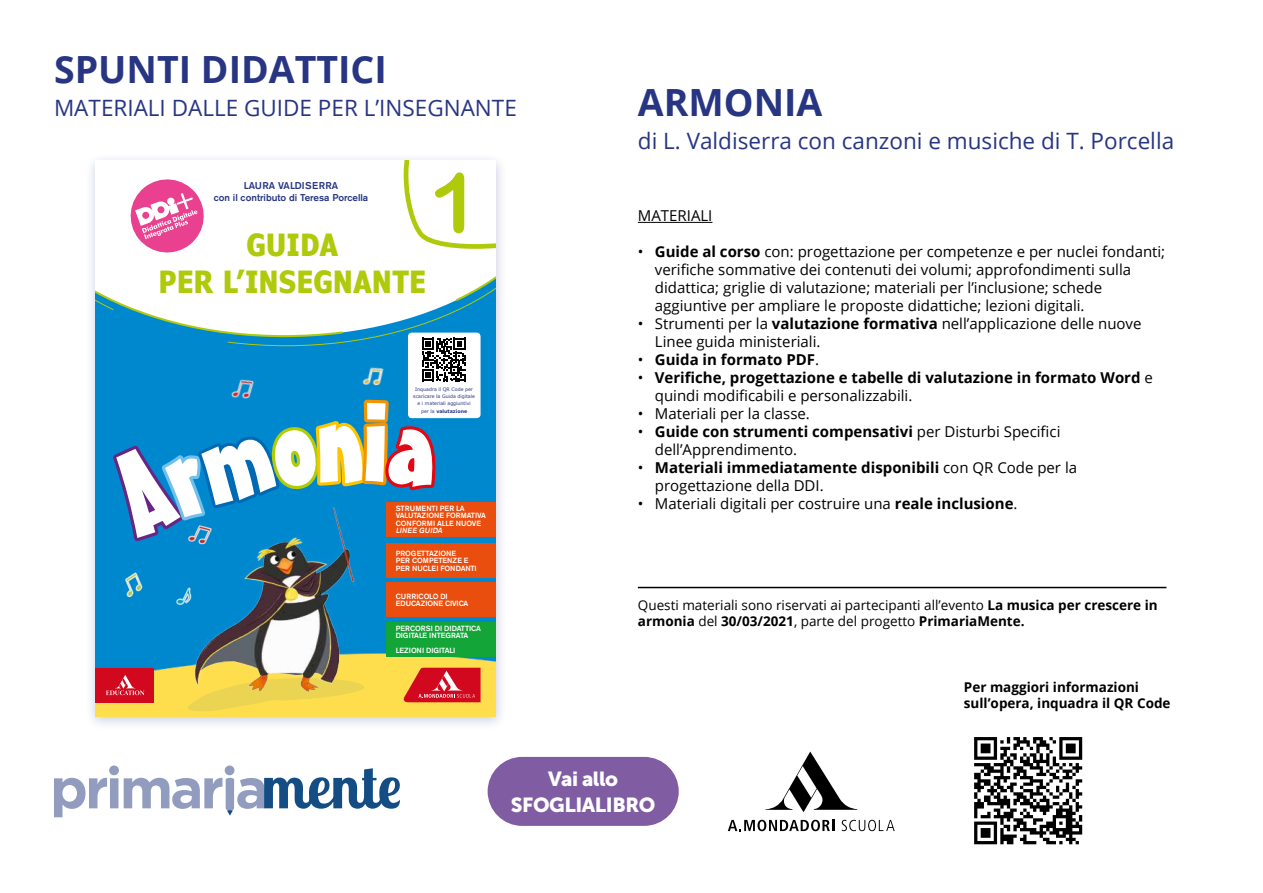
<style>
.page{position:relative;width:1263px;height:893px;background:#fff}
.page>*{position:absolute;margin:0;border:0;box-sizing:border-box;transform-origin:0 0}
.t1{font:700 83.1px "Arial Rounded MT Pro";color:#afca0b}
.t2{font:700 37.5px "Open Sans";color:#273583}
.t3{font:700 condensed 30.45px "Verdana Pro";letter-spacing:.02em;color:#afca0b}
.t4{font:22.5px "Open Sans";color:#273583}
.t5{font:20.25px/25.5px "Museo Sans 900";letter-spacing:-.02em;color:#fff;text-align:center}
.t6{font:15px/18px "Open Sans";color:#000}
.t7{font:700 15px/18px "Open Sans";color:#000}
.t8{font:13.5px/16.2px "Open Sans";color:#000}
.t9{font:700 13.5px/16.2px "Open Sans";color:#000}
.t10{font:500 9.9px/12.3px "Akzidenz Grotesk BE";color:#283583;text-align:center}
.t11{font:500 7.5px/7.5px "Akzidenz Grotesk BE";letter-spacing:-.015em;color:#fff}
.t12{font:500 7.5px/7.5px "Akzidenz Grotesk BE";letter-spacing:.005em;color:#fff}
.t13{font:italic 500 7.5px "Akzidenz Grotesk BE";color:#fff}
.t14{font:4.8px/7.5px "Verdana";color:#283583;text-align:center}
.s1{font-weight:700}
.s2{font-weight:400}
</style>
<div class="page">
<div style="left:85px;top:153px;width:422px;height:578px;background:#273583;opacity:.25"></div>
<div style="left:95px;top:160px;width:401px;height:556px;background:#0088cf"></div>
<img style="left:231px;top:346px;width:153px;height:50px">
<svg style="left:95px;top:160px;width:401px;height:178px"></svg>
<hr style="left:95px;top:212px;width:356px;height:4px;background:#fff">
<div style="left:386px;top:582px;width:110px;height:35px;background:#e94e0f"></div>
<div style="left:386px;top:622px;width:110px;height:35px;background:#13a538"></div>
<div style="left:386px;top:543px;width:110px;height:35px;background:#e94e0f"></div>
<div style="left:386px;top:502px;width:110px;height:34px;background:#e94e0f"></div>
<div style="left:95px;top:668px;width:59px;height:34px;background:#d2091e"></div>
<svg style="left:126px;top:175px;width:82px;height:82px"></svg>
<div style="left:408px;top:333px;width:73px;height:85px;background:#fff;border-radius:4px"></div>
<svg style="left:422px;top:338px;width:43px;height:43px"></svg>
<svg style="left:398px;top:160px;width:99px;height:101px"></svg>
<hr style="left:638px;top:222px;width:74px;height:1px;background:#000">
<hr style="left:638px;top:587px;width:528px;height:1px;background:#000">
<div style="left:225px;top:765px;width:9px;height:10px;background:#919cbe;border-radius:50%"></div>
<svg style="left:109px;top:765px;width:10px;height:10px"></svg>
<svg style="left:54px;top:768px;width:346px;height:49px"></svg>
<img style="left:974px;top:737px;width:109px;height:108px">
<div style="left:488px;top:757px;width:191px;height:69px;background:#805da3;border-radius:34px"></div>
<svg style="left:765px;top:751px;width:92px;height:61px"></svg>
<svg style="left:728px;top:820px;width:106px;height:11px"></svg>
<svg style="left:842px;top:820px;width:53px;height:11px"></svg>
<svg style="left:103px;top:396px;width:378px;height:320px"></svg>
<h2 class="t2" style="left:54px;top:43px;width:334px">SPUNTI DIDATTICI</h2>
<h3 class="t4" style="left:54px;top:92px;width:464px">MATERIALI DALLE GUIDE PER L’INSEGNANTE</h3>
<p class="t10" style="left:214px;top:179px;width:156px">LAURA VALDISERRA<br>con il contributo di Teresa Porcella</p>
<h3 class="t3" style="left:246px;top:224px;width:93px">GUIDA</h3>
<h3 class="t3" style="left:159px;top:261px;width:268px">PER L’INSEGNANTE</h3>
<h1 class="t1" style="left:430px;top:153px;width:51px">1</h1>
<p class="t14" style="left:413px;top:385px;width:63px">Inquadra il QR Code per scaricare la Guida digitale e i materiali aggiuntivi per la <span class="s1">valutazione</span></p>
<p class="t11" style="left:396px;top:504px;width:92px">STRUMENTI PER LA<br>VALUTAZIONE FORMATIVA<br>CONFORMI ALLE NUOVE</p>
<p class="t13" style="left:396px;top:526px;width:50px">LINEE GUIDA</p>
<p class="t12" style="left:396px;top:549px;width:83px">PROGETTAZIONE<br>PER COMPETENZE E<br>PER NUCLEI FONDANTI</p>
<p class="t11" style="left:396px;top:592px;width:74px">CURRICOLO DI<br>EDUCAZIONE CIVICA</p>
<p class="t11" style="left:396px;top:624px;width:87px">PERCORSI DI DIDATTICA<br>DIGITALE INTEGRATA</p>
<p class="t11" style="left:396px;top:647px;width:61px">LEZIONI DIGITALI</p>
<h2 class="t2" style="left:638px;top:76px;width:186px">ARMONIA</h2>
<h3 class="t4" style="left:638px;top:125px;width:538px">di L. Valdiserra con canzoni e musiche di T. Porcella</h3>
<p class="t6" style="left:638px;top:206px;width:76px">MATERIALI</p>
<p class="t6" style="left:655px;top:242px;width:512px;text-indent:-17px">• <span class="s1">Guide al corso</span> con: progettazione per competenze e per nuclei fondanti; verifiche sommative dei contenuti dei volumi; approfondimenti sulla didattica; griglie di valutazione; materiali per l’inclusione; schede aggiuntive per ampliare le proposte didattiche; lezioni digitali.</p>
<p class="t6" style="left:655px;top:314px;width:488px;text-indent:-17px">• Strumenti per la <span class="s1">valutazione formativa</span> nell’applicazione delle nuove<br>Linee guida ministeriali.</p>
<p class="t7" style="left:638px;top:350px;width:183px"><span class="s2">•</span> Guida in formato PDF<span class="s2">.</span></p>
<p class="t7" style="left:655px;top:368px;width:499px;text-indent:-17px"><span class="s2">•</span> Verifiche, progettazione e tabelle di valutazione in formato Word <span class="s2">e quindi modificabili e personalizzabili.</span></p>
<p class="t6" style="left:638px;top:404px;width:174px">• Materiali per la classe.</p>
<p class="t6" style="left:655px;top:422px;width:407px;text-indent:-17px">• <span class="s1">Guide con strumenti compensativi</span> per Disturbi Specifici dell’Apprendimento.</p>
<p class="t6" style="left:655px;top:458px;width:424px;text-indent:-17px">• <span class="s1">Materiali immediatamente disponibili</span> con QR Code per la progettazione della DDI.</p>
<p class="t6" style="left:638px;top:494px;width:381px">• Materiali digitali per costruire una <span class="s1">reale inclusione</span>.</p>
<p class="t8" style="left:638px;top:597px;width:521px">Questi materiali sono riservati ai partecipanti all’evento <span class="s1">La musica per crescere in armonia</span> del <span class="s1">30/03/2021</span>, parte del progetto <span class="s1">PrimariaMente.</span></p>
<p class="t9" style="left:964px;top:679px;width:208px">Per maggiori informazioni sull’opera, inquadra il QR Code</p>
<h3 class="t5" style="left:511px;top:766px;width:146px">Vai allo<br>SFOGLIALIBRO</h3>
</div>
